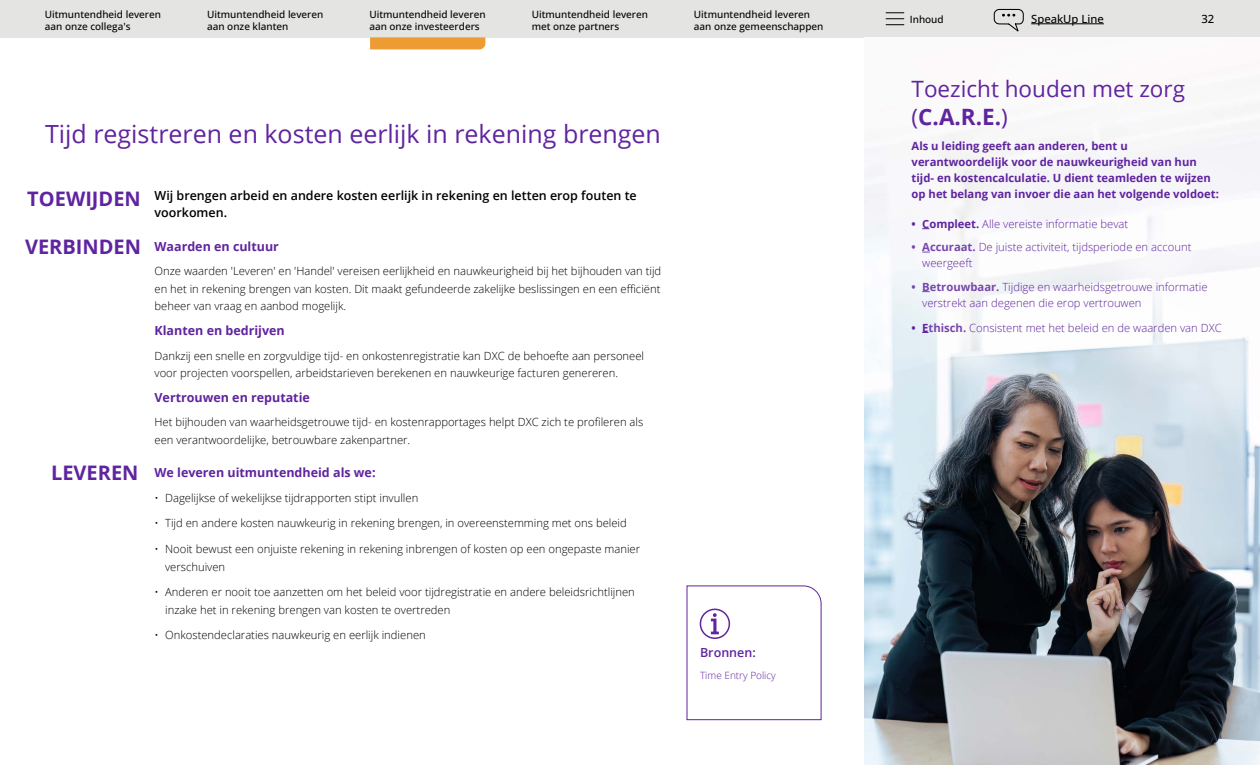
<style>
.page{position:relative;width:1260px;height:765px;background:#fff}
.page>*{position:absolute;margin:0;border:0;box-sizing:border-box;transform-origin:0 0}
.t1{font:25px "Open Sans";color:#5f249f}
.t2{font:22.5px/27.5px "Open Sans";color:#5f249f}
.t3{font:700 20px "Open Sans";color:#5f249f}
.t4{font:700 12.5px "Open Sans";color:#5f249f}
.t5{font:600 12.5px/17.5px "Open Sans";color:#000}
.t6{font:600 12.5px "Open Sans";color:#5f249f}
.t7{font:300 11.25px/17.5px "Open Sans";color:#000}
.t8{font:300 11.25px/16.2px "Open Sans";color:#5f249f}
.t9{font:700 11.25px/16.2px "Open Sans";color:#5f249f}
.t10{font:500 11.25px "Open Sans";color:#000}
.t11{font:500 10px/12px "Open Sans";color:#000}
.t12{font:300 10px "Open Sans";color:#5f249f}
.s1{font-weight:700}
.s2{font-weight:700;color:#7745ad}
</style>
<div class="page">
<div style="left:0;top:0;width:1260px;height:37px;background:#e4e4e2"></div>
<svg style="left:886px;top:12px;width:18px;height:13px"></svg>
<hr style="left:1031px;top:24px;width:73px;height:1px;background:#000">
<svg style="left:993px;top:8px;width:31px;height:24px"></svg>
<img style="left:864px;top:103px;width:396px;height:661px">
<svg style="left:686px;top:585px;width:136px;height:135px"></svg>
<svg style="left:370px;top:37px;width:115px;height:12px"></svg>
<p class="t11" style="left:45px;top:8px;width:118px">Uitmuntendheid leveren aan onze collega's</p>
<p class="t11" style="left:207px;top:8px;width:118px">Uitmuntendheid leveren aan onze klanten</p>
<p class="t11" style="left:369px;top:8px;width:118px">Uitmuntendheid leveren aan onze investeerders</p>
<p class="t11" style="left:532px;top:8px;width:118px">Uitmuntendheid leveren met onze partners</p>
<p class="t11" style="left:694px;top:8px;width:131px">Uitmuntendheid leveren aan onze gemeenschappen</p>
<p class="t11" style="left:910px;top:13px;width:35px">Inhoud</p>
<p class="t10" style="left:1031px;top:11px;width:74px">SpeakUp Line</p>
<p class="t10" style="left:1202px;top:11px;width:14px">32</p>
<h1 class="t1" style="left:45px;top:117px;width:617px">Tijd registreren en kosten eerlijk in rekening brengen</h1>
<h3 class="t3" style="left:27px;top:184px;width:115px">TOEWIJDEN</h3>
<h3 class="t3" style="left:25px;top:233px;width:117px">VERBINDEN</h3>
<h3 class="t3" style="left:51px;top:458px;width:89px">LEVEREN</h3>
<p class="t5" style="left:155px;top:186px;width:484px">Wij brengen arbeid en andere kosten eerlijk in rekening en letten erop fouten te voorkomen.</p>
<p class="t4" style="left:155px;top:238px;width:126px">Waarden en cultuur</p>
<p class="t7" style="left:155px;top:262px;width:508px;text-align:justify">Onze waarden 'Leveren' en 'Handel' vereisen eerlijkheid en nauwkeurigheid bij het bijhouden van tijd en het in rekening brengen van kosten. Dit maakt gefundeerde zakelijke beslissingen en een efficiënt beheer van vraag en aanbod mogelijk.</p>
<p class="t4" style="left:155px;top:322px;width:132px">Klanten en bedrijven</p>
<p class="t7" style="left:155px;top:347px;width:491px">Dankzij een snelle en zorgvuldige tijd- en onkostenregistratie kan DXC de behoefte aan personeel voor projecten voorspellen, arbeidstarieven berekenen en nauwkeurige facturen genereren.</p>
<p class="t4" style="left:155px;top:388px;width:157px">Vertrouwen en reputatie</p>
<p class="t7" style="left:155px;top:413px;width:490px">Het bijhouden van waarheidsgetrouwe tijd- en kostenrapportages helpt DXC zich te profileren als een verantwoordelijke, betrouwbare zakenpartner.</p>
<p class="t4" style="left:155px;top:464px;width:223px">We leveren uitmuntendheid als we:</p>
<p class="t7" style="left:155px;top:489px;width:265px">• Dagelijkse of wekelijkse tijdrapporten stipt invullen</p>
<p class="t7" style="left:155px;top:514px;width:474px">• Tijd en andere kosten nauwkeurig in rekening brengen, in overeenstemming met ons beleid</p>
<p class="t7" style="left:165px;top:540px;width:476px;text-indent:-11px">• Nooit bewust een onjuiste rekening in rekening inbrengen of kosten op een ongepaste manier verschuiven</p>
<p class="t7" style="left:165px;top:583px;width:471px;text-indent:-11px">• Anderen er nooit toe aanzetten om het beleid voor tijdregistratie en andere beleidsrichtlijnen inzake het in rekening brengen van kosten te overtreden</p>
<p class="t7" style="left:155px;top:626px;width:273px">• Onkostendeclaraties nauwkeurig en eerlijk indienen</p>
<p class="t6" style="left:700px;top:644px;width:57px">Bronnen:</p>
<p class="t12" style="left:700px;top:669px;width:77px">Time Entry Policy</p>
<h2 class="t2" style="left:912px;top:75px;width:275px">Toezicht houden met zorg (<span class="s1">C.A.R.E.</span>)</h2>
<p class="t9" style="left:912px;top:137px;width:309px">Als u leiding geeft aan anderen, bent u verantwoordelijk voor de nauwkeurigheid van hun tijd- en kostencalculatie. U dient teamleden te wijzen op het belang van invoer die aan het volgende voldoet:</p>
<p class="t8" style="left:912px;top:215px;width:218px"><span class="s1">• Compleet.</span> Alle vereiste informatie bevat</p>
<p class="t8" style="left:922px;top:239px;width:271px;text-indent:-11px"><span class="s2">• Accuraat.</span> De juiste activiteit, tijdsperiode en account weergeeft</p>
<p class="t8" style="left:922px;top:278px;width:287px;text-indent:-11px"><span class="s2">• Betrouwbaar.</span> Tijdige en waarheidsgetrouwe informatie verstrekt aan degenen die erop vertrouwen</p>
<p class="t8" style="left:912px;top:319px;width:312px"><span class="s1">• E</span><span class="s2">thisch.</span> Consistent met het beleid en de waarden van DXC</p>
</div>
